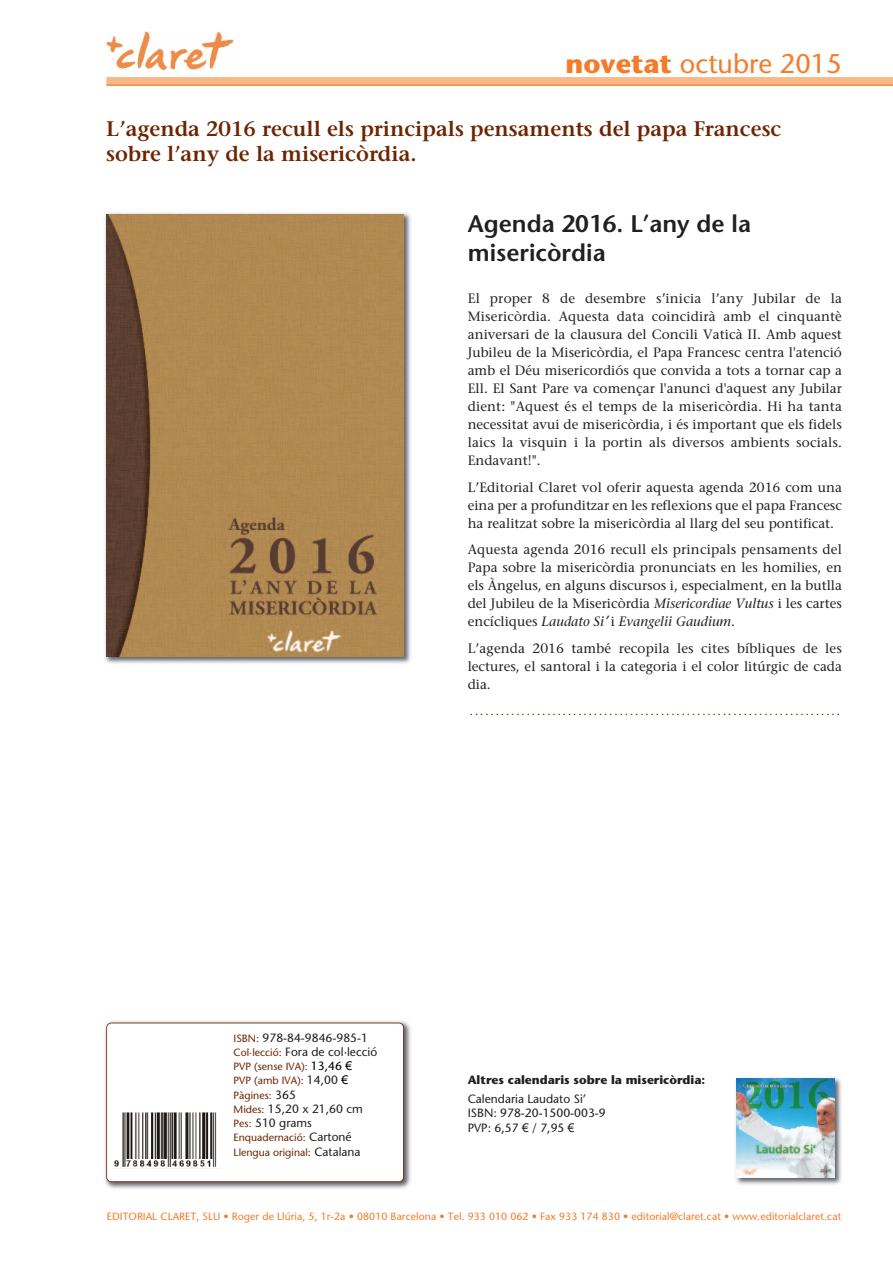
<style>
.page{position:relative;width:893px;height:1263px;background:#fff}
.page>*{position:absolute;margin:0;border:0;box-sizing:border-box;transform-origin:0 0}
.t1{font:27px "Stone Sans";color:#f47b2a}
.t2{font:600 24px/28.8px "Stone Sans";color:#231f20}
.t3{font:600 21px/25.2px "Stone Serif";color:#6d2401}
.t4{font:13.5px/18px "Stone Serif";color:#231f20;text-align:justify}
.t5{font:12px/14.2px "Stone Sans";color:#231f20}
.t6{font:700 12px "Stone Sans";color:#231f20}
.t7{font:11.25px "Stone Serif";color:#6d2401}
.t8{font:10.5px "Stone Sans";letter-spacing:.005em;color:#f47b2a}
.t9{font:10.5px/14.2px "Stone Sans";color:#6d2401}
.s1{font-weight:700}
.s2{font-style:italic}
.s3{font-family:"Tahoma";font-style:italic}
.s4{font-size:10.5px;color:#6d2401}
.s5{font-size:12px;color:#000}
.s6{font-family:"Arial";font-size:12px;color:#000}
.s7{font-size:12px;color:#231f20}
.s8{font-family:"Arial"}
</style>
<div class="page">
<img style="left:106px;top:32px;width:127px;height:39px">
<div style="left:106px;top:77px;width:787px;height:8px;background:#fab888"></div>
<hr style="left:106px;top:84px;width:787px;height:2px;background:#f47b2a">
<img style="left:105px;top:213px;width:306px;height:451px">
<img style="left:106px;top:214px;width:298px;height:443px">
<img style="left:105px;top:1021px;width:306px;height:168px">
<div style="left:107px;top:1023px;width:296px;height:158px;background:#fff;border-radius:4px"></div>
<div style="left:106px;top:1022px;width:298px;height:160px;border:2px solid #6d2401;border-radius:5px"></div>
<div style="left:112px;top:1112px;width:106px;height:59px;background:linear-gradient(to right,#f7f4ee,#f7f3ee)"></div>
<img style="left:114px;top:1112px;width:103px;height:55px">
<img style="left:736px;top:1078px;width:106px;height:107px">
<img style="left:737px;top:1079px;width:97px;height:99px">
<h1 class="t1" style="left:566px;top:53px;width:278px"><span class="s1">novetat</span> octubre 2015</h1>
<h3 class="t3" style="left:106px;top:118px;width:677px">L’agenda 2016 recull els principals pensaments del papa Francesc sobre l’any de la misericòrdia.</h3>
<h2 class="t2" style="left:468px;top:212px;width:285px">Agenda 2016. L’any de la misericòrdia</h2>
<p class="t4" style="left:468px;top:291px;width:376px">El proper 8 de desembre s’inicia l’any Jubilar de la Misericòrdia. Aquesta data coincidirà amb el cinquantè aniversari de la clausura del Concili Vaticà II. Amb aquest Jubileu de la Misericòrdia, el Papa Francesc centra l'atenció amb el Déu misericordiós que convida a tots a tornar cap a Ell. El Sant Pare va començar l'anunci d'aquest any Jubilar dient: "Aquest és el temps de la misericòrdia. Hi ha tanta necessitat avui de misericòrdia, i és important que els fidels laics la visquin i la portin als diversos ambients socials.<br>Endavant!".</p>
<p class="t4" style="left:468px;top:479px;width:376px">L’Editorial Claret vol oferir aquesta agenda 2016 com una eina per a profunditzar en les reflexions que el papa Francesc ha realitzat sobre la misericòrdia al llarg del seu pontificat.</p>
<p class="t4" style="left:468px;top:542px;width:376px">Aquesta agenda 2016 recull els principals pensaments del Papa sobre la misericòrdia pronunciats en les homilies, en els Àngelus, en alguns discursos i, especialment, en la butlla del Jubileu de la Misericòrdia <span class="s2">Misericordiae Vultus</span> i les cartes encícliques <span class="s2">Laudato Si</span><span class="s3">’</span>i <span class="s2">Evangelii Gaudium</span>.</p>
<p class="t4" style="left:468px;top:640px;width:376px">L’agenda 2016 també recopila les cites bíbliques de les lectures, el santoral i la categoria i el color litúrgic de cada dia.</p>
<p class="t7" style="left:470px;top:707px;width:372px">........................................................................</p>
<p class="t5" style="left:234px;top:1031px;width:145px"><span class="s4">ISBN:</span> 978-84-9846-985-1<br><span class="s4">Col·lecció:</span> Fora de col·lecció</p>
<p class="t9" style="left:234px;top:1060px;width:120px">PVP (sense IVA): <span class="s5">13,46</span> <span class="s6">€<br></span>PVP (amb IVA): <span class="s7">14,00</span> <span class="s6">€<br></span>Pàgines: <span class="s7">365</span></p>
<p class="t5" style="left:234px;top:1103px;width:131px"><span class="s4">Mides:</span> 15,20 x 21,60 cm<br><span class="s4">Pes:</span> 510 grams</p>
<p class="t9" style="left:234px;top:1132px;width:129px">Enquadernació: <span class="s7">Cartoné<br></span>Llengua original: <span class="s7">Catalana</span></p>
<p class="t6" style="left:468px;top:1075px;width:239px">Altres calendaris sobre la misericòrdia:</p>
<p class="t5" style="left:468px;top:1093px;width:140px">Calendaria Laudato Si’<br>ISBN: 978-20-1500-003-9<br>PVP: 6,57 <span class="s8">€</span> / 7,95 <span class="s8">€</span></p>
<p class="t8" style="left:107px;top:1212px;width:736px">EDITORIAL CLARET, SLU • Roger de Llúria, 5, 1r-2a • 08010 Barcelona • Tel. 933 010 062 • Fax 933 174 830 • editorial@claret.cat • www.editorialclaret.cat</p>
</div>
